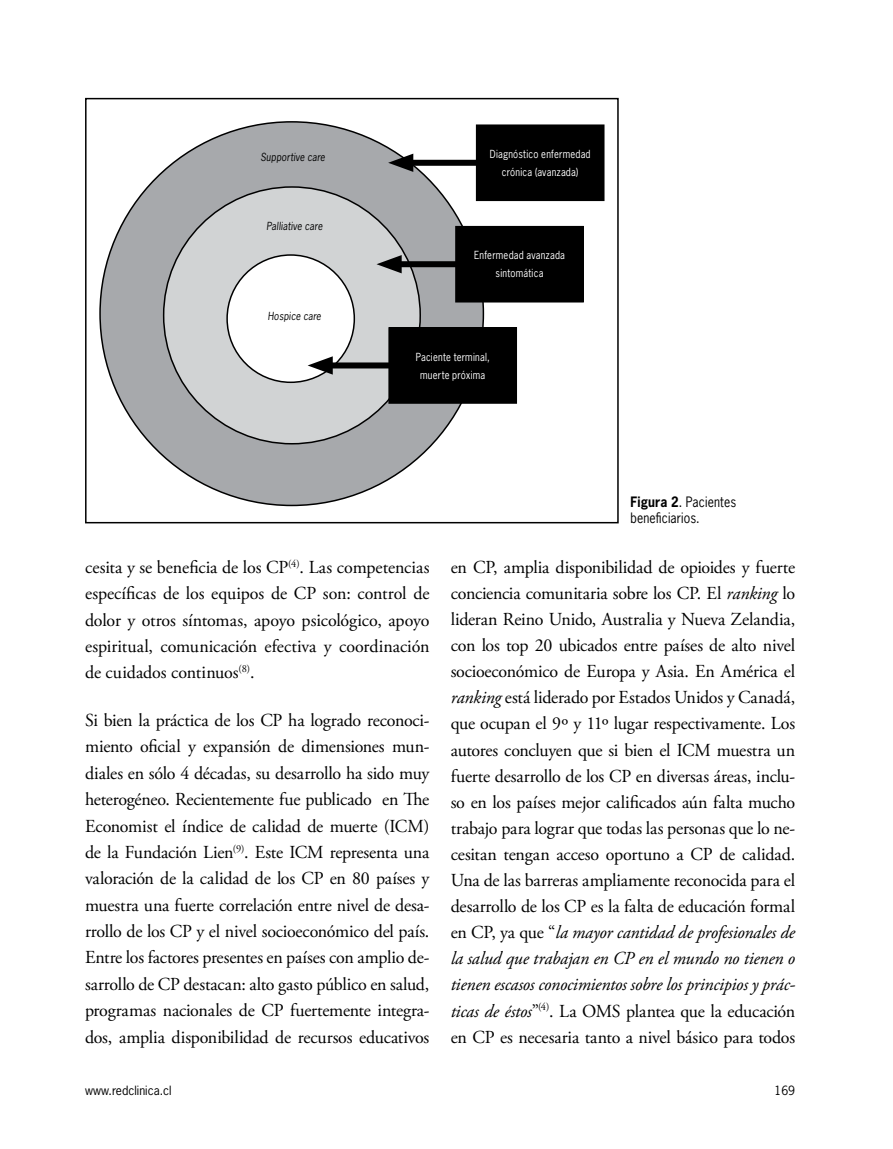
<style>
.page{position:relative;width:893px;height:1149px;background:#fff}
.page>*{position:absolute;margin:0;border:0;box-sizing:border-box;transform-origin:0 0}
.t1{font:18.3px/26.1px "Adobe Garamond Pro";letter-spacing:-.01em;color:#000;text-align:justify}
.t2{font:13.5px/16.2px "News Gothic Std";letter-spacing:.015em;color:#000;scale:.9 1}
.t3{font:12px "News Gothic Std";color:#000}
.t4{font:10.5px/18px "News Gothic Std";letter-spacing:.02em;color:#fff;text-align:center;scale:.9 1}
.t5{font:italic 10.5px "News Gothic Std";letter-spacing:.015em;color:#000;scale:.9 1}
.s1{font-weight:700}
.s2{font-style:italic}
</style>
<div class="page">
<div style="left:100px;top:122px;width:383px;height:383px;background:#a7a9ac;border-radius:50%"></div>
<div style="left:164px;top:187px;width:256px;height:256px;background:#d1d3d4;border-radius:50%"></div>
<div style="left:227px;top:255px;width:127px;height:127px;background:#fff;border-radius:50%"></div>
<div style="left:477px;top:125px;width:127px;height:75px;background:#000"></div>
<div style="left:476px;top:124px;width:128px;height:77px;border:2px solid #000"></div>
<div style="left:403px;top:160px;width:74px;height:6px;background:#000"></div>
<svg style="left:388px;top:153px;width:25px;height:19px"></svg>
<div style="left:456px;top:226px;width:127px;height:76px;background:#000"></div>
<div style="left:455px;top:226px;width:129px;height:76px;border:2px solid #000"></div>
<div style="left:391px;top:261px;width:75px;height:6px;background:#000"></div>
<svg style="left:376px;top:255px;width:26px;height:18px"></svg>
<div style="left:389px;top:328px;width:127px;height:75px;background:#000"></div>
<div style="left:388px;top:327px;width:129px;height:76px;border:2px solid #000"></div>
<div style="left:322px;top:362px;width:75px;height:6px;background:#000"></div>
<svg style="left:308px;top:356px;width:25px;height:18px"></svg>
<div style="left:85px;top:98px;width:534px;height:425px;border:2px solid #000"></div>
<p class="t5" style="left:261px;top:151px;width:73px">Supportive care</p>
<p class="t5" style="left:266px;top:219px;width:64px">Palliative care</p>
<p class="t5" style="left:268px;top:309px;width:61px">Hospice care</p>
<p class="t4" style="left:490px;top:145px;width:113px">Diagnóstico enfermedad crónica (avanzada)</p>
<p class="t4" style="left:474px;top:246px;width:102px">Enfermedad avanzada sintomática</p>
<p class="t4" style="left:416px;top:347px;width:84px">Paciente terminal, muerte próxima</p>
<p class="t2" style="left:630px;top:493px;width:119px"><span class="s1">Figura 2</span>. Pacientes beneficiarios.</p>
<p class="t1" style="left:85px;top:554px;width:346px">cesita y se beneficia de los CP<sup>(4)</sup>. Las competencias específicas de los equipos de CP son: control de dolor y otros síntomas, apoyo psicológico, apoyo espiritual, comunicación efectiva y coordinación de cuidados continuos<sup>(8)</sup>.</p>
<p class="t1" style="left:85px;top:707px;width:346px">Si bien la práctica de los CP ha logrado reconoci&shy;miento oficial y expansión de dimensiones mun&shy;diales en sólo 4 décadas, su desarrollo ha sido muy heterogéneo. Recientemente fue publicado en The Economist el índice de calidad de muerte (ICM) de la Fundación Lien<sup>(9)</sup>. Este ICM representa una valoración de la calidad de los CP en 80 países y muestra una fuerte correlación entre nivel de desa&shy;rrollo de los CP y el nivel socioeconómico del país.<br>Entre los factores presentes en países con amplio de&shy;sarrollo de CP destacan: alto gasto público en salud, programas nacionales de CP fuertemente integra&shy;dos, amplia disponibilidad de recursos educativos</p>
<p class="t1" style="left:451px;top:554px;width:346px">en CP, amplia disponibilidad de opioides y fuerte conciencia comunitaria sobre los CP. El <span class="s2">ranking</span> lo lideran Reino Unido, Australia y Nueva Zelandia, con los top 20 ubicados entre países de alto nivel socioeconómico de Europa y Asia. En América el <span class="s2">ranking</span> está liderado por Estados Unidos y Canadá, que ocupan el 9º y 11º lugar respectivamente. Los autores concluyen que si bien el ICM muestra un fuerte desarrollo de los CP en diversas áreas, inclu&shy;so en los países mejor calificados aún falta mucho trabajo para lograr que todas las personas que lo ne&shy;cesitan tengan acceso oportuno a CP de calidad.<br>Una de las barreras ampliamente reconocida para el desarrollo de los CP es la falta de educación formal en CP, ya que “<span class="s2">la mayor cantidad de profesionales de la salud que trabajan en CP en el mundo no tienen o tienen escasos conocimientos sobre los principios y prác&shy;ticas de éstos</span>”<sup>(4)</sup>. La OMS plantea que la educación en CP es necesaria tanto a nivel básico para todos</p>
<p class="t3" style="left:85px;top:1081px;width:88px">www.redclinica.cl</p>
<p class="t3" style="left:774px;top:1081px;width:22px">169</p>
</div>
